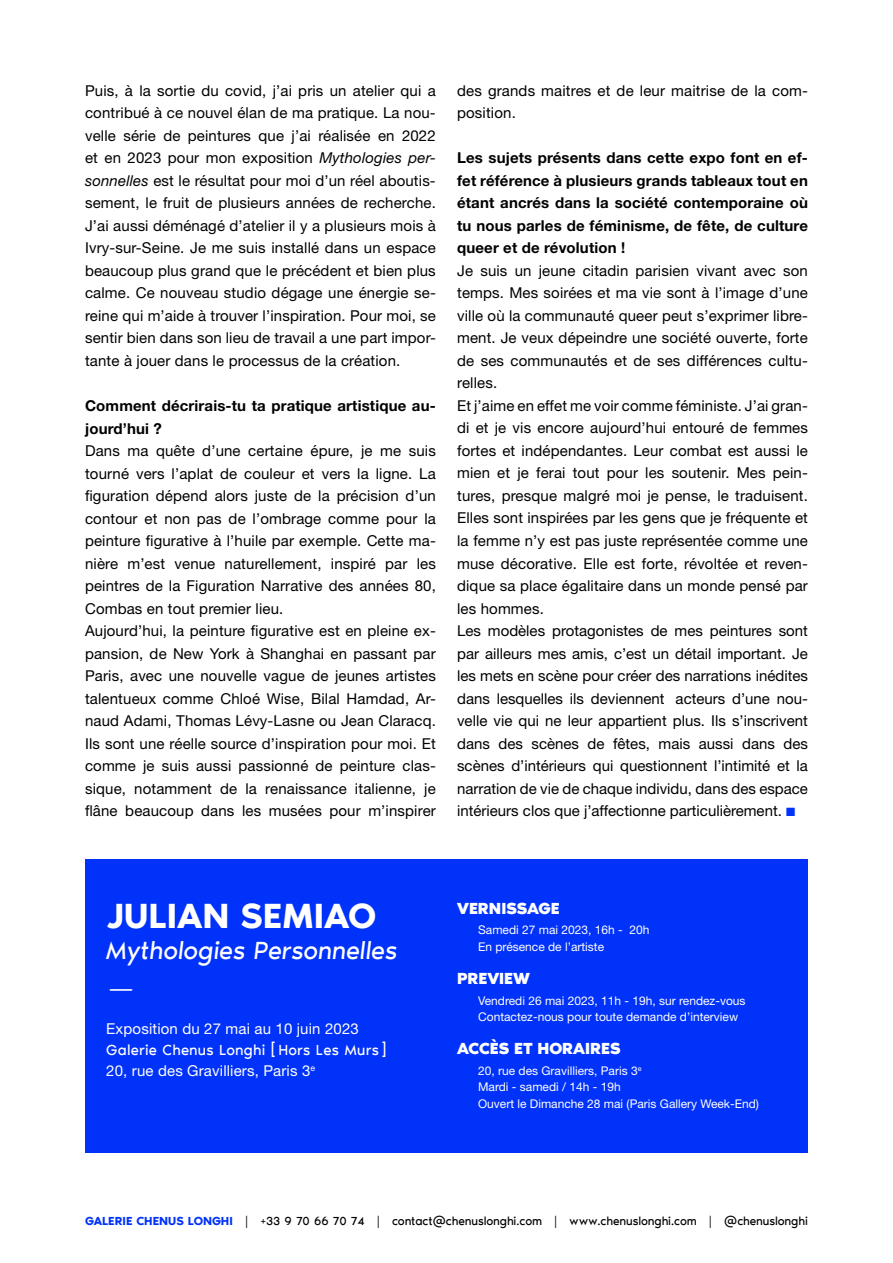
<style>
.page{position:relative;width:893px;height:1263px;background:#fff}
.page>*{position:absolute;margin:0;border:0;box-sizing:border-box;transform-origin:0 0}
.t1{font:600 36px "Noir Pro";color:#fff}
.t2{font:italic 25.5px "Noir Pro";letter-spacing:-.01em;color:#fff}
.t3{font:700 16.5px "Noir Pro";color:#fff}
.t4{font:15px/22.5px "Helvetica Neue LT Std";letter-spacing:.01em;color:#000}
.t5{font:700 15px/22.5px "Helvetica Neue LT Std";letter-spacing:.01em;color:#000}
.t6{font:15px "Helvetica Neue LT Std";letter-spacing:.01em;color:#fff}
.t7{font:15px "Noir Pro";letter-spacing:.01em;color:#fff}
.t8{font:500 15px "Helvetica Neue LT Std";color:#fff;scale:2 1}
.t9{font:12px/16.5px "Helvetica Neue LT Std";color:#fff}
.t10{font:12px "Noir Pro";letter-spacing:-.01em;color:#000}
.s1{font-style:italic}
.s2{color:#0032fa}
.s3{font-weight:600;color:#0032fa}
</style>
<div class="page">
<div style="left:85px;top:859px;width:723px;height:294px;background:#0032fa"></div>
<p class="t4" style="left:85px;top:79px;width:352px;text-align:justify">Puis, à la sortie du covid, j’ai pris un atelier qui a contribué à ce nouvel élan de ma pratique. La nou&shy;velle série de peintures que j’ai réalisée en 2022 et en 2023 pour mon exposition <span class="s1">Mythologies per&shy;sonnelles</span> est le résultat pour moi d’un réel aboutis&shy;sement, le fruit de plusieurs années de recherche.<br>J’ai aussi déménagé d’atelier il y a plusieurs mois à Ivry-sur-Seine. Je me suis installé dans un espace beaucoup plus grand que le précédent et bien plus calme. Ce nouveau studio dégage une énergie se&shy;reine qui m’aide à trouver l’inspiration. Pour moi, se sentir bien dans son lieu de travail a une part impor&shy;tante à jouer dans le processus de la création.</p>
<p class="t5" style="left:85px;top:394px;width:352px">Comment décrirais-tu ta pratique artistique au&shy;jourd’hui ?</p>
<p class="t4" style="left:85px;top:439px;width:352px">Dans ma quête d’une certaine épure, je me suis tourné vers l’aplat de couleur et vers la ligne. La figuration dépend alors juste de la précision d’un contour et non pas de l’ombrage comme pour la peinture figurative à l’huile par exemple. Cette ma&shy;nière m’est venue naturellement, inspiré par les peintres de la Figuration Narrative des années 80, Combas en tout premier lieu.<br>Aujourd’hui, la peinture figurative est en pleine ex&shy;pansion, de New York à Shanghai en passant par Paris, avec une nouvelle vague de jeunes artistes talentueux comme Chloé Wise, Bilal Hamdad, Ar&shy;naud Adami, Thomas Lévy-Lasne ou Jean Claracq.<br>Ils sont une réelle source d’inspiration pour moi. Et comme je suis aussi passionné de peinture clas&shy;sique, notamment de la renaissance italienne, je flâne beaucoup dans les musées pour m’inspirer</p>
<p class="t4" style="left:457px;top:79px;width:352px">des grands maitres et de leur maitrise de la com&shy;position.</p>
<p class="t5" style="left:457px;top:146px;width:352px;text-align:justify">Les sujets présents dans cette expo font en ef&shy;fet référence à plusieurs grands tableaux tout en étant ancrés dans la société contemporaine où tu nous parles de féminisme, de fête, de culture queer et de révolution !</p>
<p class="t4" style="left:457px;top:259px;width:352px">Je suis un jeune citadin parisien vivant avec son temps. Mes soirées et ma vie sont à l’image d’une ville où la communauté queer peut s’exprimer libre&shy;ment. Je veux dépeindre une société ouverte, forte de ses communautés et de ses différences cultu&shy;relles.<br>Et j’aime en effet me voir comme féministe. J’ai gran&shy;di et je vis encore aujourd’hui entouré de femmes fortes et indépendantes. Leur combat est aussi le mien et je ferai tout pour les soutenir. Mes pein&shy;tures, presque malgré moi je pense, le traduisent.<br>Elles sont inspirées par les gens que je fréquente et la femme n’y est pas juste représentée comme une muse décorative. Elle est forte, révoltée et reven&shy;dique sa place égalitaire dans un monde pensé par les hommes.<br>Les modèles protagonistes de mes peintures sont par ailleurs mes amis, c’est un détail important. Je les mets en scène pour créer des narrations inédites dans lesquelles ils deviennent acteurs d’une nou&shy;velle vie qui ne leur appartient plus. Ils s’inscrivent dans des scènes de fêtes, mais aussi dans des scènes d’intérieurs qui questionnent l’intimité et la narration de vie de chaque individu, dans des espace intérieurs clos que j’affectionne particulièrement. <span class="s2">■</span></p>
<h1 class="t1" style="left:106px;top:888px;width:272px">JULIAN SEMIAO</h1>
<h2 class="t2" style="left:106px;top:930px;width:293px">Mythologies Personnelles</h2>
<p class="t8" style="left:106px;top:979px;width:16px">—</p>
<p class="t6" style="left:106px;top:1019px;width:254px">Exposition du 27 mai au 10 juin 2023</p>
<p class="t7" style="left:106px;top:1038px;width:282px">Galerie Chenus Longhi [ Hors Les Murs ]</p>
<p class="t6" style="left:106px;top:1061px;width:210px">20, rue des Gravilliers, Paris 3<sup>e</sup></p>
<p class="t3" style="left:457px;top:895px;width:104px">VERNISSAGE</p>
<p class="t9" style="left:478px;top:922px;width:173px">Samedi 27 mai 2023, 16h - 20h<br>En présence de l’artiste</p>
<p class="t3" style="left:457px;top:965px;width:74px">PREVIEW</p>
<p class="t9" style="left:478px;top:992px;width:269px">Vendredi 26 mai 2023, 11h - 19h, sur rendez-vous<br>Contactez-nous pour toute demande d’interview</p>
<p class="t3" style="left:457px;top:1035px;width:165px">ACCÈS ET HORAIRES</p>
<p class="t9" style="left:478px;top:1062px;width:282px">20, rue des Gravilliers, Paris 3<sup>e<br></sup>Mardi - samedi / 14h - 19h<br>Ouvert le Dimanche 28 mai (Paris Gallery Week-End)</p>
<p class="t10" style="left:85px;top:1211px;width:724px"><span class="s3">GALERIE CHENUS LONGHI</span> | +33 9 70 66 70 74 | contact@chenuslonghi.com | www.chenuslonghi.com | @chenuslonghi</p>
</div>
